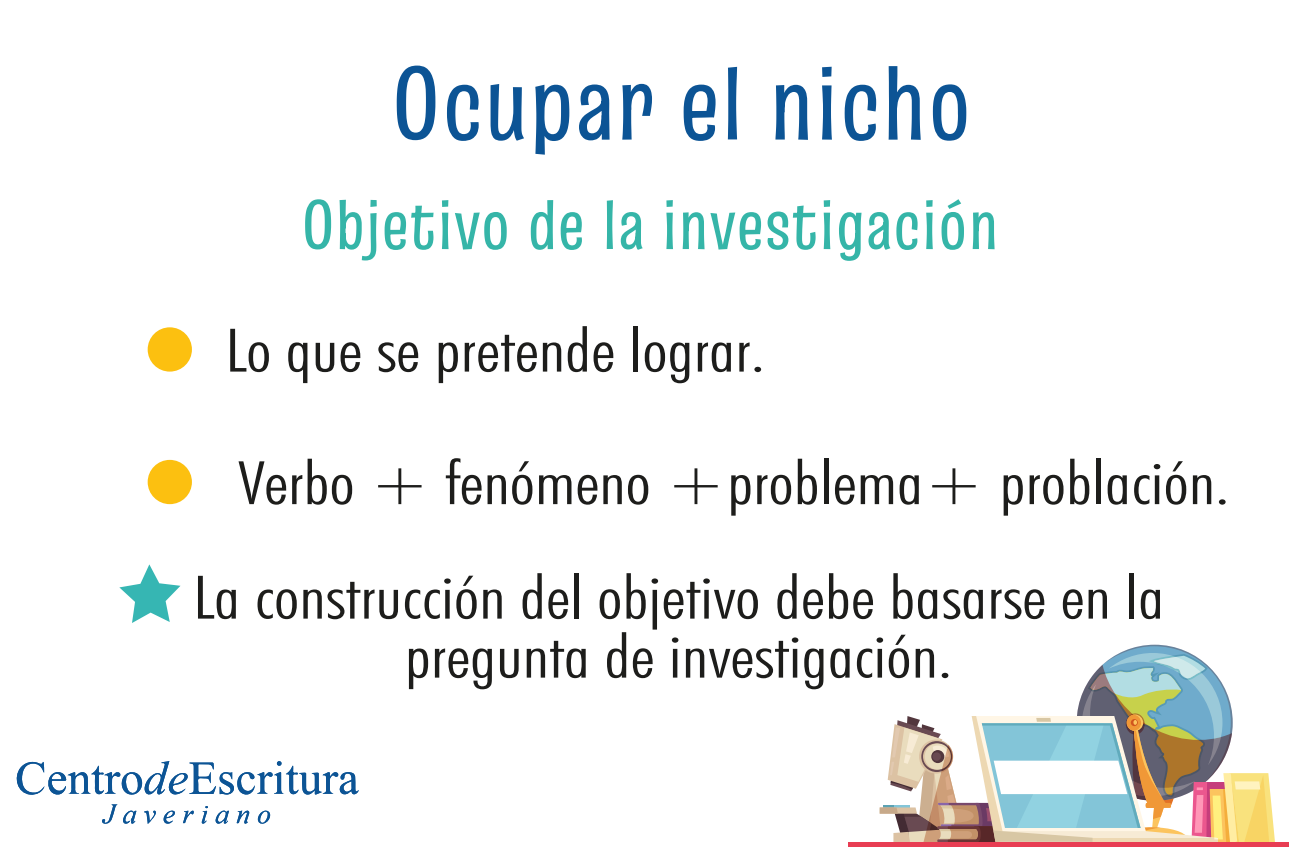
<style>
.page{position:relative;width:1289px;height:854px;background:#fff}
.page>*{position:absolute;margin:0;border:0;box-sizing:border-box;transform-origin:0 0}
.t1{font:500 105px "Truculenta 12 pt";color:#0c5495}
.t2{font:500 70.57px "Truculenta 12 pt";color:#35b5a8}
.t3{font:300 condensed 60px/114.4px "Futura BT";color:#1d1d1b;scale:1.24 1}
</style>
<div class="page">
<svg style="left:258px;top:810px;width:12px;height:14px"></svg>
<svg style="left:163px;top:810px;width:12px;height:13px"></svg>
<svg style="left:16px;top:761px;width:343px;height:34px"></svg>
<svg style="left:144px;top:810px;width:12px;height:14px"></svg>
<svg style="left:183px;top:810px;width:11px;height:13px"></svg>
<svg style="left:201px;top:806px;width:7px;height:18px"></svg>
<svg style="left:237px;top:810px;width:12px;height:14px"></svg>
<svg style="left:102px;top:804px;width:34px;height:20px"></svg>
<svg style="left:215px;top:810px;width:14px;height:14px"></svg>
<div style="left:148px;top:327px;width:44px;height:44px;background:#fcc010;border-radius:50%"></div>
<div style="left:148px;top:460px;width:44px;height:44px;background:#fcc010;border-radius:50%"></div>
<svg style="left:119px;top:564px;width:61px;height:59px"></svg>
<div style="left:848px;top:841px;width:440px;height:5px;background:#e83d53"></div>
<svg style="left:879px;top:644px;width:396px;height:198px"></svg>
<h1 class="t1" style="left:391px;top:36px;width:583px">Ocupar el nicho</h1>
<p class="t2" style="left:301px;top:180px;width:699px">Objetivo de la investigación</p>
<p class="t3" style="left:225px;top:292px;width:437px">Lo que se pretende lograr.</p>
<p class="t3" style="left:193px;top:425px;width:837px;text-indent:45px">Verbo + fenómeno +problema+ problación.<br>La construcción del objetivo debe basarse en la</p>
<p class="t3" style="left:404px;top:598px;width:443px">pregunta de investigación.</p>
</div>
